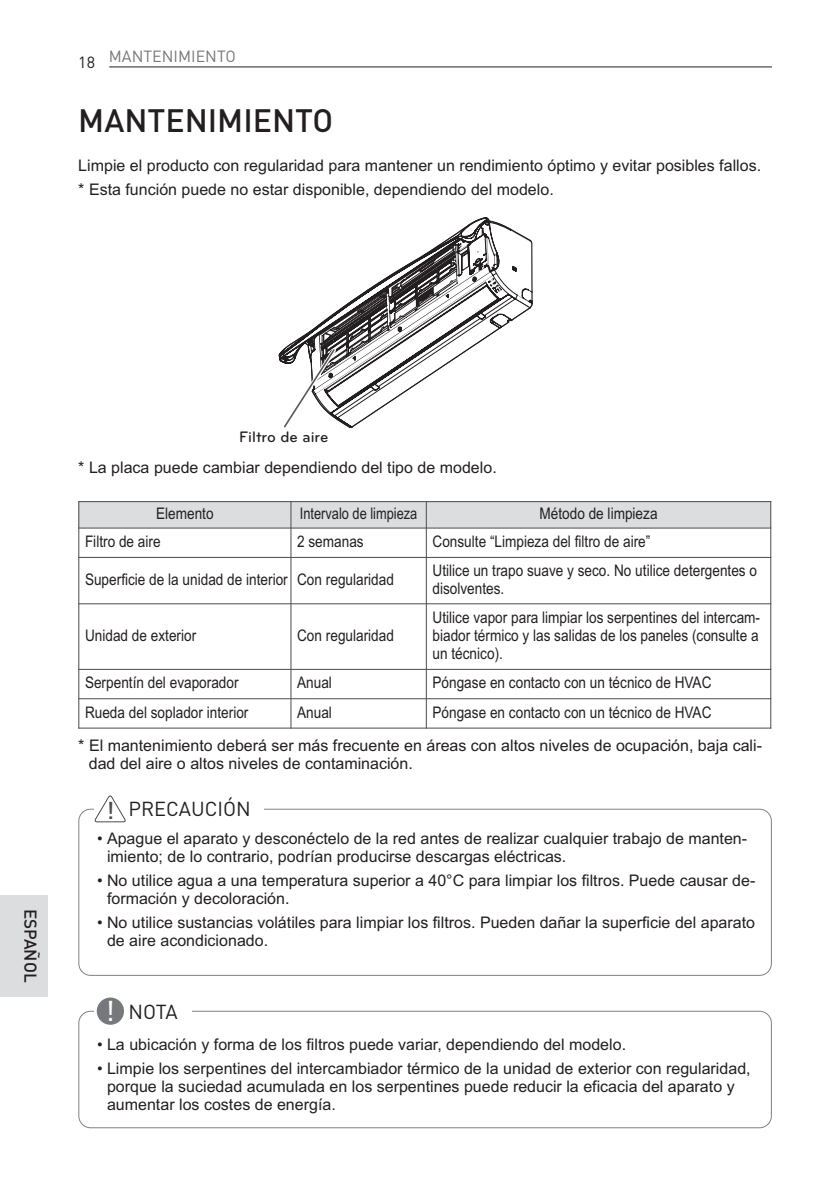
<style>
.page{position:relative;width:840px;height:1191px;background:#fff}
.page>*{position:absolute;margin:0;border:0;box-sizing:border-box;transform-origin:0 0}
.t1{font:500 32px "DIN";color:#231f20}
.t2{font:500 24px "DIN";color:#4c4c4e}
.t3{font:20px "DIN";color:#231f20}
.t4{font:500 17px "DIN";color:#231f20}
.t5{font:16px/18px "Arial";color:#231f20}
.t6{font:16px/18px "Arial";color:#231f20;scale:.85 1}
.t7{font:16px "Arial";color:#231f20;scale:.8 1}
.t8{font:16px "DIN";color:#757779}
.t9{font:500 15.8px "Bryant LG";color:#231f20}
.s1{color:#231f20}
.s2{font-weight:500;font-size:28.4px;color:#fff}
</style>
<div class="page">
<hr style="left:109px;top:67px;width:662px;height:1px;background:#231f20">
<div style="left:0;top:895px;width:47px;height:101px;background:#dcddde"></div>
<div style="left:78px;top:501px;width:213px;height:27px;background:#dcddde"></div>
<div style="left:291px;top:501px;width:135px;height:27px;background:#dcddde"></div>
<div style="left:426px;top:501px;width:344px;height:27px;background:#dcddde"></div>
<hr style="left:78px;top:501px;width:1px;height:227px;background:#4c4c4e">
<hr style="left:290px;top:501px;width:1px;height:227px;background:#4c4c4e">
<hr style="left:425px;top:501px;width:1px;height:227px;background:#4c4c4e">
<hr style="left:769px;top:501px;width:1px;height:227px;background:#4c4c4e">
<hr style="left:78px;top:501px;width:692px;height:1px;background:#4c4c4e">
<hr style="left:78px;top:527px;width:692px;height:1px;background:#4c4c4e">
<hr style="left:78px;top:557px;width:692px;height:1px;background:#4c4c4e">
<hr style="left:78px;top:603px;width:692px;height:1px;background:#4c4c4e">
<hr style="left:78px;top:669px;width:692px;height:1px;background:#4c4c4e">
<hr style="left:78px;top:698px;width:692px;height:1px;background:#4c4c4e">
<hr style="left:78px;top:727px;width:692px;height:1px;background:#4c4c4e">
<svg style="left:440px;top:228px;width:92px;height:130px"></svg>
<svg style="left:279px;top:244px;width:178px;height:184px"></svg>
<div style="left:78px;top:1010px;width:693px;height:118px;border:2px solid #808285;border-radius:12px"></div>
<div style="left:94px;top:995px;width:97px;height:33px;background:#fff"></div>
<div style="left:97px;top:997px;width:27px;height:27px;background:#77787b;border-radius:50%"></div>
<div style="left:78px;top:808px;width:693px;height:168px;border:2px solid #808285;border-radius:12px"></div>
<div style="left:94px;top:793px;width:169px;height:33px;background:#fff"></div>
<svg style="left:94px;top:795px;width:32px;height:27px"></svg>
<p class="t8" style="left:78px;top:51px;width:159px"><span class="s1">18</span> MANTENIMIENTO</p>
<h1 class="t1" style="left:78px;top:109px;width:256px">MANTENIMIENTO</h1>
<p class="t5" style="left:78px;top:155px;width:684px;line-height:23.6px">Limpie el producto con regularidad para mantener un rendimiento óptimo y evitar posibles fallos. * Esta función puede no estar disponible, dependiendo del modelo.</p>
<p class="t4" style="left:37px;top:908px;width:75px;rotate:90deg">ESPAÑOL</p>
<p class="t9" style="left:239px;top:430px;width:91px">Filtro de aire</p>
<p class="t5" style="left:78px;top:460px;width:420px">* La placa puede cambiar dependiendo del tipo de modelo.</p>
<p class="t6" style="left:156px;top:506px;width:69px">Elemento</p>
<p class="t7" style="left:300px;top:507px;width:148px">Intervalo de limpieza</p>
<p class="t6" style="left:539px;top:506px;width:140px">Método de limpieza</p>
<p class="t6" style="left:85px;top:534px;width:90px">Filtro de aire</p>
<p class="t6" style="left:297px;top:534px;width:80px">2 semanas</p>
<p class="t6" style="left:432px;top:534px;width:258px">Consulte “Limpieza del filtro de aire”</p>
<p class="t6" style="left:85px;top:571px;width:365px">Superficie de la unidad de interior Con regularidad</p>
<p class="t6" style="left:432px;top:562px;width:383px">Utilice un trapo suave y seco. No utilice detergentes o disolventes.</p>
<p class="t6" style="left:85px;top:627px;width:132px">Unidad de exterior</p>
<p class="t6" style="left:297px;top:627px;width:115px">Con regularidad</p>
<p class="t6" style="left:432px;top:609px;width:386px;text-align:justify">Utilice vapor para limpiar los serpentines del intercam&shy;biador térmico y las salidas de los paneles (consulte a un técnico).</p>
<p class="t6" style="left:85px;top:675px;width:182px">Serpentín del evaporador</p>
<p class="t6" style="left:297px;top:675px;width:42px">Anual</p>
<p class="t6" style="left:432px;top:675px;width:329px">Póngase en contacto con un técnico de HVAC</p>
<p class="t6" style="left:85px;top:704px;width:194px">Rueda del soplador interior</p>
<p class="t6" style="left:297px;top:704px;width:42px">Anual</p>
<p class="t6" style="left:432px;top:704px;width:329px">Póngase en contacto con un técnico de HVAC</p>
<p class="t5" style="left:89px;top:737px;width:674px;text-indent:-10px">* El mantenimiento deberá ser más frecuente en áreas con altos niveles de ocupación, baja cali&shy;dad del aire o altos niveles de contaminación.</p>
<p class="t3" style="left:128px;top:802px;width:124px">PRECAUCIÓN</p>
<p class="t5" style="left:107px;top:831px;width:641px;text-indent:-10px">• Apague el aparato y desconéctelo de la red antes de realizar cualquier trabajo de manten&shy;imiento; de lo contrario, podrían producirse descargas eléctricas.</p>
<p class="t5" style="left:107px;top:873px;width:649px;text-indent:-10px">• No utilice agua a una temperatura superior a 40°C para limpiar los filtros. Puede causar de&shy;formación y decoloración.</p>
<p class="t5" style="left:107px;top:914px;width:649px;text-indent:-10px">• No utilice sustancias volátiles para limpiar los filtros. Pueden dañar la superficie del aparato de aire acondicionado.</p>
<h2 class="t2" style="left:106px;top:802px;width:9px">!</h2>
<p class="t3" style="left:106px;top:1004px;width:73px"><span class="s2">!</span> NOTA</p>
<p class="t5" style="left:97px;top:1036px;width:530px">• La ubicación y forma de los filtros puede variar, dependiendo del modelo.</p>
<p class="t5" style="left:107px;top:1060px;width:644px;text-indent:-10px">• Limpie los serpentines del intercambiador térmico de la unidad de exterior con regularidad, porque la suciedad acumulada en los serpentines puede reducir la eficacia del aparato y aumentar los costes de energía.</p>
</div>
